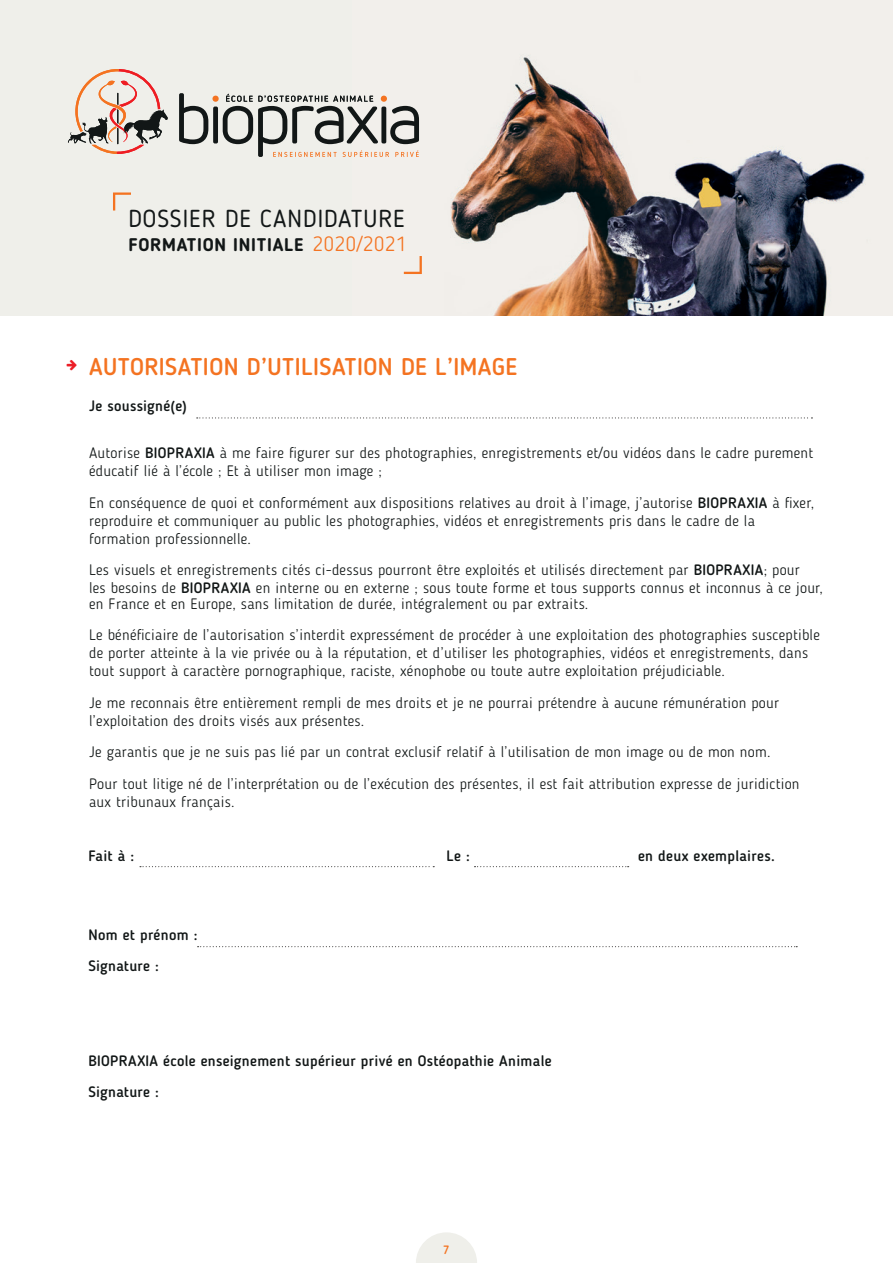
<style>
.page{position:relative;width:893px;height:1263px;background:#fff}
.page>*{position:absolute;margin:0;border:0;box-sizing:border-box;transform-origin:0 0}
.t1{font:24.45px "Blogger Sans";letter-spacing:.04em;color:#121717}
.t2{font:500 24px "Blogger Sans";letter-spacing:.02em;color:#f47321}
.t3{font:700 18.15px "Blogger Sans";letter-spacing:.04em;color:#121717}
.t4{font:300 15px/18px "Blogger Sans";letter-spacing:.02em;color:#121717}
.t5{font:500 15px/31.5px "Blogger Sans";letter-spacing:.02em;color:#121717}
.t6{font:500 12px "Blogger Sans";color:#f47321}
.s1{font-weight:300;font-size:20.25px;color:#f47321}
.s2{font-weight:500}
</style>
<div class="page">
<svg style="left:197px;top:417px;width:615px;height:1px"></svg>
<svg style="left:474px;top:866px;width:155px;height:1px"></svg>
<svg style="left:140px;top:866px;width:294px;height:1px"></svg>
<svg style="left:198px;top:946px;width:599px;height:1px"></svg>
<div style="left:0;top:0;width:893px;height:316px;background:#efefea"></div>
<img style="left:403px;top:57px;width:462px;height:259px">
<svg style="left:113px;top:192px;width:18px;height:18px"></svg>
<svg style="left:404px;top:256px;width:18px;height:18px"></svg>
<svg style="left:68px;top:69px;width:100px;height:85px"></svg>
<div style="left:212px;top:96px;width:7px;height:6px;background:#f47321;border-radius:50%"></div>
<svg style="left:179px;top:93px;width:29px;height:51px"></svg>
<div style="left:213px;top:107px;width:5px;height:36px;background:#121717;border-radius:2px"></div>
<svg style="left:223px;top:94px;width:196px;height:63px"></svg>
<svg style="left:416px;top:1232px;width:61px;height:31px"></svg>
<h1 class="t1" style="left:128px;top:204px;width:278px">DOSSIER DE CANDIDATURE</h1>
<p class="t3" style="left:128px;top:234px;width:279px">FORMATION INITIALE <span class="s1">2020/2021</span></p>
<h2 class="t2" style="left:89px;top:352px;width:430px">AUTORISATION D’UTILISATION DE L’IMAGE</h2>
<p class="t5" style="left:89px;top:390px;width:99px">Je soussigné(e)</p>
<p class="t4" style="left:89px;top:444px;width:726px">Autorise <span class="s2">BIOPRAXIA</span> à me faire figurer sur des photographies, enregistrements et/ou vidéos dans le cadre purement éducatif lié à l’école ; Et à utiliser mon image ;</p>
<p class="t4" style="left:89px;top:493px;width:727px">En conséquence de quoi et conformément aux dispositions relatives au droit à l’image, j’autorise <span class="s2">BIOPRAXIA</span> à fixer, reproduire et communiquer au public les photographies, vidéos et enregistrements pris dans le cadre de la formation professionnelle.</p>
<p class="t4" style="left:89px;top:561px;width:735px">Les visuels et enregistrements cités ci-dessus pourront être exploités et utilisés directement par <span class="s2">BIOPRAXIA</span>; pour<br>les besoins de <span class="s2">BIOPRAXIA</span> en interne ou en externe ; sous toute forme et tous supports connus et inconnus à ce jour,</p>
<p class="t4" style="left:89px;top:588px;width:732px;line-height:31.5px">en France et en Europe, sans limitation de durée, intégralement ou par extraits.<br>Le bénéficiaire de l’autorisation s’interdit expressément de procéder à une exploitation des photographies susceptible</p>
<p class="t4" style="left:89px;top:644px;width:720px">de porter atteinte à la vie privée ou à la réputation, et d’utiliser les photographies, vidéos et enregistrements, dans tout support à caractère pornographique, raciste, xénophobe ou toute autre exploitation préjudiciable.</p>
<p class="t4" style="left:89px;top:694px;width:692px">Je me reconnais être entièrement rempli de mes droits et je ne pourrai prétendre à aucune rémunération pour l’exploitation des droits visés aux présentes.</p>
<p class="t4" style="left:89px;top:736px;width:712px;line-height:31.5px">Je garantis que je ne suis pas lié par un contrat exclusif relatif à l’utilisation de mon image ou de mon nom.<br>Pour tout litige né de l’interprétation ou de l’exécution des présentes, il est fait attribution expresse de juridiction</p>
<p class="t4" style="left:89px;top:793px;width:147px">aux tribunaux français.</p>
<p class="t5" style="left:88px;top:840px;width:47px">Fait à :</p>
<p class="t5" style="left:447px;top:840px;width:25px">Le :</p>
<p class="t5" style="left:638px;top:840px;width:138px">en deux exemplaires.</p>
<p class="t5" style="left:88px;top:919px;width:111px">Nom et prénom :<br>Signature :</p>
<p class="t5" style="left:88px;top:1045px;width:465px">BIOPRAXIA école enseignement supérieur privé en Ostéopathie Animale<br>Signature :</p>
<p class="t6" style="left:443px;top:1243px;width:8px">7</p>
</div>
